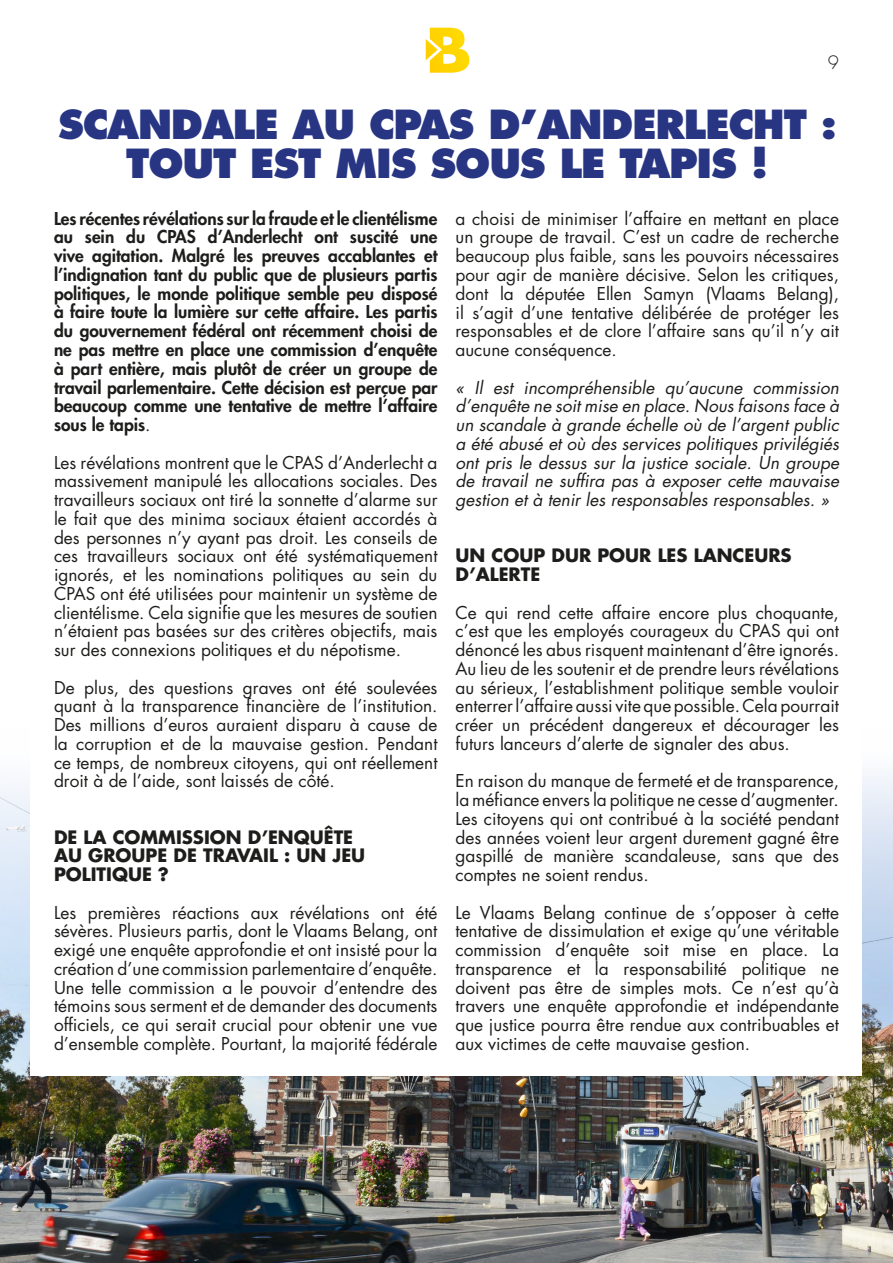
<style>
.page{position:relative;width:893px;height:1263px;background:#fff}
.page>*{position:absolute;margin:0;border:0;box-sizing:border-box;transform-origin:0 0}
.t1{font:800 39px/39px "Futura Std";letter-spacing:-.03em;color:#283583;text-align:center}
.t2{font:700 18px/18.8px "Futura Std";color:#1d1d1b}
.t3{font:300 18px "Futura Std";color:#1d1d1b}
.t4{font:17.25px/18.8px "Futura Std";color:#1d1d1b;text-align:justify}
.t5{font:800 17.25px/18.8px "Futura Std";color:#1d1d1b;text-align:justify}
.t6{font:italic 17.25px/18.8px "Futura Std";color:#1d1d1b;text-align:justify}
.s1{font-weight:400}
</style>
<div class="page">
<svg style="left:426px;top:28px;width:43px;height:45px"></svg>
<img style="left:0;top:772px;width:893px;height:491px">
<div style="left:31px;top:622px;width:831px;height:454px;background:#fff"></div>
<p class="t3" style="left:828px;top:51px;width:13px">9</p>
<h1 class="t1" style="left:58px;top:105px;width:780px">SCANDALE AU CPAS D’ANDERLECHT :<br>TOUT EST MIS SOUS LE TAPIS !</h1>
<p class="t5" style="left:54px;top:209px;width:385px">Les récentes révélations sur la fraude et le clientélisme au sein du CPAS d’Anderlecht ont suscité une vive agitation. Malgré les preuves accablantes et l’indignation tant du public que de plusieurs partis politiques, le monde politique semble peu disposé à faire toute la lumière sur cette affaire. Les partis du gouvernement fédéral ont récemment choisi de ne pas mettre en place une commission d’enquête à part entière, mais plutôt de créer un groupe de travail parlementaire. Cette décision est perçue par beaucoup comme une tentative de mettre l’affaire sous le tapis<span class="s1">.</span></p>
<p class="t4" style="left:54px;top:453px;width:385px">Les révélations montrent que le CPAS d’Anderlecht a massivement manipulé les allocations sociales. Des travailleurs sociaux ont tiré la sonnette d’alarme sur le fait que des minima sociaux étaient accordés à des personnes n’y ayant pas droit. Les conseils de ces travailleurs sociaux ont été systématiquement ignorés, et les nominations politiques au sein du CPAS ont été utilisées pour maintenir un système de clientélisme. Cela signifie que les mesures de soutien n’étaient pas basées sur des critères objectifs, mais sur des connexions politiques et du népotisme.</p>
<p class="t4" style="left:54px;top:678px;width:385px">De plus, des questions graves ont été soulevées quant à la transparence financière de l’institution.<br>Des millions d’euros auraient disparu à cause de la corruption et de la mauvaise gestion. Pendant ce temps, de nombreux citoyens, qui ont réellement droit à de l’aide, sont laissés de côté.</p>
<p class="t2" style="left:54px;top:827px;width:313px">DE LA COMMISSION D’ENQUÊTE<br>AU GROUPE DE TRAVAIL : UN JEU<br>POLITIQUE ?</p>
<p class="t4" style="left:54px;top:903px;width:385px">Les premières réactions aux révélations ont été sévères. Plusieurs partis, dont le Vlaams Belang, ont exigé une enquête approfondie et ont insisté pour la création d’une commission parlementaire d’enquête.<br>Une telle commission a le pouvoir d’entendre des témoins sous serment et de demander des documents officiels, ce qui serait crucial pour obtenir une vue d’ensemble complète. Pourtant, la majorité fédérale</p>
<p class="t4" style="left:455px;top:209px;width:385px">a choisi de minimiser l’affaire en mettant en place un groupe de travail. C’est un cadre de recherche beaucoup plus faible, sans les pouvoirs nécessaires pour agir de manière décisive. Selon les critiques, dont la députée Ellen Samyn (Vlaams Belang), il s’agit d’une tentative délibérée de protéger les responsables et de clore l’affaire sans qu’il n’y ait aucune conséquence.</p>
<p class="t6" style="left:455px;top:378px;width:385px">« Il est incompréhensible qu’aucune commission d’enquête ne soit mise en place. Nous faisons face à un scandale à grande échelle où de l’argent public a été abusé et où des services politiques privilégiés ont pris le dessus sur la justice sociale. Un groupe de travail ne suffira pas à exposer cette mauvaise gestion et à tenir les responsables responsables. »</p>
<p class="t2" style="left:455px;top:546px;width:338px">UN COUP DUR POUR LES LANCEURS<br>D’ALERTE</p>
<p class="t4" style="left:455px;top:603px;width:385px">Ce qui rend cette affaire encore plus choquante, c’est que les employés courageux du CPAS qui ont dénoncé les abus risquent maintenant d’être ignorés.<br>Au lieu de les soutenir et de prendre leurs révélations au sérieux, l’establishment politique semble vouloir enterrer l’affaire aussi vite que possible. Cela pourrait créer un précédent dangereux et décourager les futurs lanceurs d’alerte de signaler des abus.</p>
<p class="t4" style="left:455px;top:772px;width:385px">En raison du manque de fermeté et de transparence, la méfiance envers la politique ne cesse d’augmenter.<br>Les citoyens qui ont contribué à la société pendant des années voient leur argent durement gagné être gaspillé de manière scandaleuse, sans que des comptes ne soient rendus.</p>
<p class="t4" style="left:455px;top:903px;width:385px">Le Vlaams Belang continue de s’opposer à cette tentative de dissimulation et exige qu’une véritable commission d’enquête soit mise en place. La transparence et la responsabilité politique ne doivent pas être de simples mots. Ce n’est qu’à travers une enquête approfondie et indépendante que justice pourra être rendue aux contribuables et aux victimes de cette mauvaise gestion.</p>
</div>
